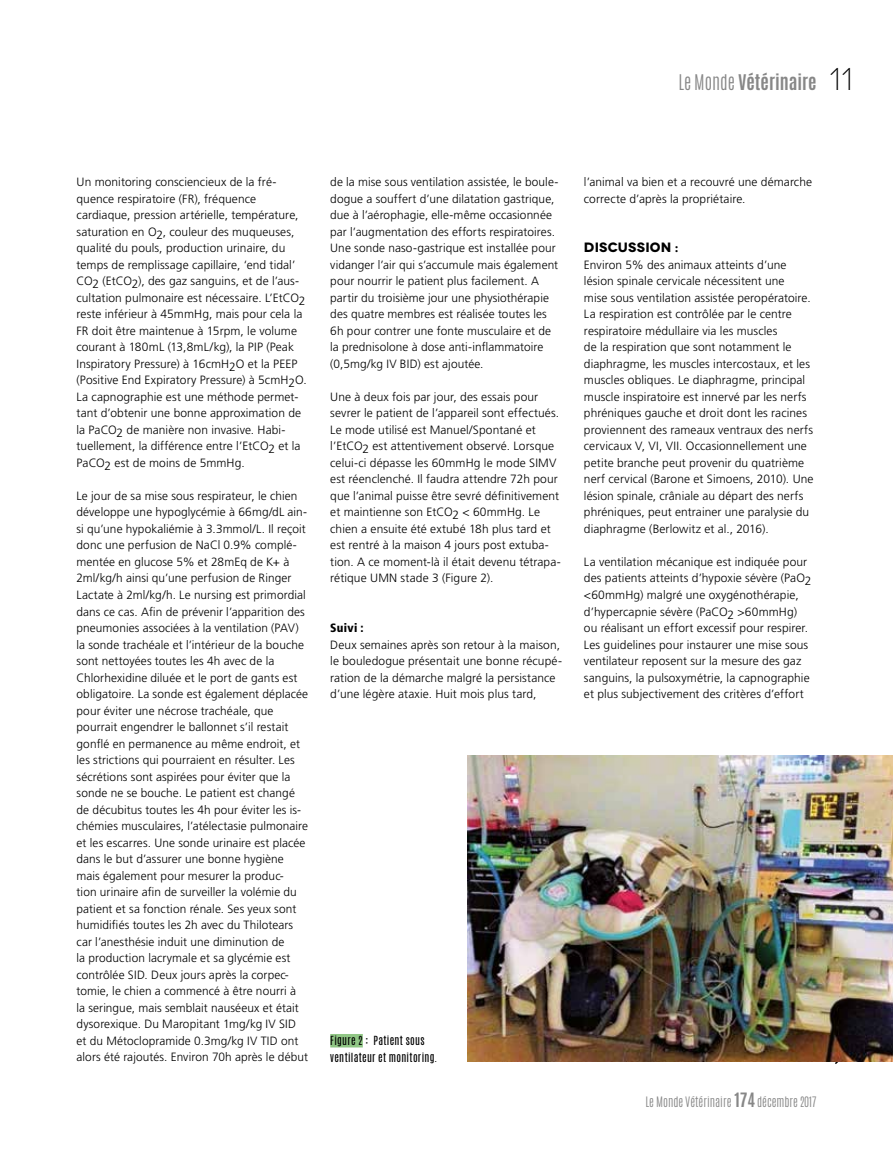
<style>
.page{position:relative;width:893px;height:1149px;background:#fff}
.page>*{position:absolute;margin:0;border:0;box-sizing:border-box;transform-origin:0 0}
.t1{font:300 31.5px "Novecentowide";color:#000}
.t2{font:700 18px "Antonio";color:#878787}
.t3{font:700 13.5px "Novecentowide";letter-spacing:.01em;color:#000}
.t4{font:300 12px/16.5px "Frutiger";letter-spacing:.005em;color:#000}
.t5{font:300 12px "Antonio";color:#878787}
.t6{font:900 condensed 12px "Frutiger";letter-spacing:.025em;color:#000}
.t7{font:10.5px/16.5px "Antonio";letter-spacing:.025em;color:#000}
.s1{font-weight:300}
.s2{font-weight:700;font-size:16.5px}
</style>
<div class="page">
<svg style="left:826px;top:1061px;width:18px;height:3px"></svg>
<img style="left:468px;top:755px;width:425px;height:306px">
<div style="left:330px;top:1033px;width:33px;height:14px;background:#90c685"></div>
<h2 class="t2" style="left:678px;top:68px;width:140px"><span class="s1">Le Monde</span> Vétérinaire</h2>
<h1 class="t1" style="left:829px;top:61px;width:26px">11</h1>
<p class="t4" style="left:77px;top:174px;width:232px">Un monitoring consciencieux de la fré&shy;quence respiratoire (FR), fréquence cardiaque, pression artérielle, température, saturation en O2, couleur des muqueuses, qualité du pouls, production urinaire, du temps de remplissage capillaire, ‘end tidal’ CO2 (EtCO2), des gaz sanguins, et de l’aus&shy;cultation pulmonaire est nécessaire. L’EtCO2 reste inférieur à 45mmHg, mais pour cela la FR doit être maintenue à 15rpm, le volume courant à 180mL (13,8mL/kg), la PIP (Peak Inspiratory Pressure) à 16cmH2O et la PEEP (Positive End Expiratory Pressure) à 5cmH2O.<br>La capnographie est une méthode permet&shy;tant d’obtenir une bonne approximation de la PaCO2 de manière non invasive. Habi&shy;tuellement, la différence entre l’EtCO2 et la PaCO2 est de moins de 5mmHg.</p>
<p class="t4" style="left:77px;top:487px;width:233px">Le jour de sa mise sous respirateur, le chien développe une hypoglycémie à 66mg/dL ain&shy;si qu’une hypokaliémie à 3.3mmol/L. Il reçoit donc une perfusion de NaCl 0.9% complé&shy;mentée en glucose 5% et 28mEq de K+ à 2ml/kg/h ainsi qu’une perfusion de Ringer Lactate à 2ml/kg/h. Le nursing est primordial dans ce cas. Afin de prévenir l’apparition des pneumonies associées à la ventilation (PAV) la sonde trachéale et l’intérieur de la bouche sont nettoyées toutes les 4h avec de la Chlorhexidine diluée et le port de gants est obligatoire. La sonde est également déplacée pour éviter une nécrose trachéale, que pourrait engendrer le ballonnet s’il restait gonflé en permanence au même endroit, et les strictions qui pourraient en résulter. Les sécrétions sont aspirées pour éviter que la sonde ne se bouche. Le patient est changé de décubitus toutes les 4h pour éviter les is&shy;chémies musculaires, l’atélectasie pulmonaire et les escarres. Une sonde urinaire est placée dans le but d’assurer une bonne hygiène mais également pour mesurer la produc-<br>tion urinaire afin de surveiller la volémie du patient et sa fonction rénale. Ses yeux sont humidifiés toutes les 2h avec du Thilotears car l’anesthésie induit une diminution de<br>la production lacrymale et sa glycémie est contrôlée SID. Deux jours après la corpec&shy;tomie, le chien a commencé à être nourri à<br>la seringue, mais semblait nauséeux et était dysorexique. Du Maropitant 1mg/kg IV SID et du Métoclopramide 0.3mg/kg IV TID ont alors été rajoutés. Environ 70h après le début</p>
<p class="t4" style="left:330px;top:174px;width:230px">de la mise sous ventilation assistée, le boule&shy;dogue a souffert d’une dilatation gastrique, due à l’aérophagie, elle-même occasionnée par l’augmentation des efforts respiratoires.<br>Une sonde naso-gastrique est installée pour vidanger l’air qui s’accumule mais également pour nourrir le patient plus facilement. A partir du troisième jour une physiothérapie des quatre membres est réalisée toutes les 6h pour contrer une fonte musculaire et de la prednisolone à dose anti-inflammatoire (0,5mg/kg IV BID) est ajoutée.</p>
<p class="t4" style="left:330px;top:388px;width:232px">Une à deux fois par jour, des essais pour sevrer le patient de l’appareil sont effectués.<br>Le mode utilisé est Manuel/Spontané et l’EtCO2 est attentivement observé. Lorsque celui-ci dépasse les 60mmHg le mode SIMV est réenclenché. Il faudra attendre 72h pour que l’animal puisse être sevré définitivement et maintienne son EtCO2 &lt; 60mmHg. Le chien a ensuite été extubé 18h plus tard et est rentré à la maison 4 jours post extuba&shy;tion. A ce moment-là il était devenu tétrapa&shy;rétique UMN stade 3 (Figure 2).</p>
<p class="t6" style="left:330px;top:620px;width:35px">Suivi :</p>
<p class="t4" style="left:330px;top:636px;width:233px">Deux semaines après son retour à la maison, le bouledogue présentait une bonne récupé&shy;ration de la démarche malgré la persistance d’une légère ataxie. Huit mois plus tard,</p>
<p class="t7" style="left:330px;top:1032px;width:109px">Figure 2 : Patient sous ventilateur et monitoring.</p>
<p class="t4" style="left:584px;top:174px;width:230px">l’animal va bien et a recouvré une démarche correcte d’après la propriétaire.</p>
<p class="t3" style="left:584px;top:239px;width:96px">DISCUSSION :</p>
<p class="t4" style="left:584px;top:256px;width:231px">Environ 5% des animaux atteints d’une lésion spinale cervicale nécessitent une<br>mise sous ventilation assistée peropératoire.<br>La respiration est contrôlée par le centre respiratoire médullaire via les muscles<br>de la respiration que sont notamment le diaphragme, les muscles intercostaux, et les muscles obliques. Le diaphragme, principal muscle inspiratoire est innervé par les nerfs phréniques gauche et droit dont les racines proviennent des rameaux ventraux des nerfs cervicaux V, VI, VII. Occasionnellement une petite branche peut provenir du quatrième nerf cervical (Barone et Simoens, 2010). Une lésion spinale, crâniale au départ des nerfs phréniques, peut entrainer une paralysie du diaphragme (Berlowitz et al., 2016).</p>
<p class="t4" style="left:584px;top:553px;width:229px">La ventilation mécanique est indiquée pour des patients atteints d’hypoxie sévère (PaO2 &lt;60mmHg) malgré une oxygénothérapie, d’hypercapnie sévère (PaCO2 &gt;60mmHg) ou réalisant un effort excessif pour respirer.<br>Les guidelines pour instaurer une mise sous ventilateur reposent sur la mesure des gaz sanguins, la pulsoxymétrie, la capnographie et plus subjectivement des critères d’effort</p>
<p class="t5" style="left:645px;top:1093px;width:172px">Le Monde Vétérinaire <span class="s2">174</span> décembre 2017</p>
</div>
